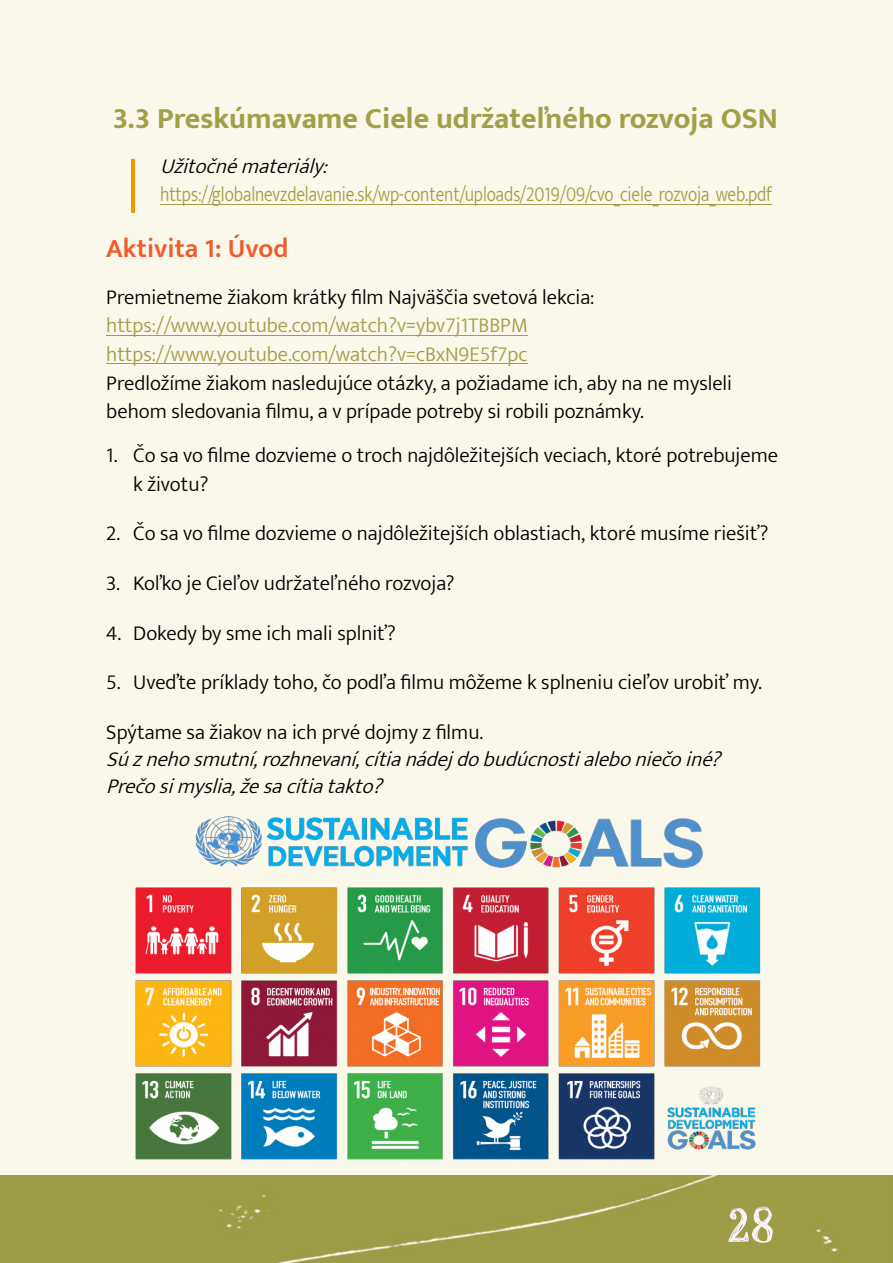
<style>
.page{position:relative;width:893px;height:1263px;background:#faf7eb}
.page>*{position:absolute;margin:0;border:0;box-sizing:border-box;transform-origin:0 0}
.t1{font:700 52.5px "P22 Stanyan";color:#f6f3fa}
.t2{font:700 30px "Ek Mukta";color:#a19f47}
.t3{font:600 27px "Ek Mukta";color:#f25a2a}
.t4{font:300 21px/28.7px "Ek Mukta";color:#000}
.t5{font:italic 300 21px/27px "Ek Mukta";color:#000}
.t6{font:300 21px/28.7px "Ek Mukta";letter-spacing:-.005em;color:#a19e47}
.t7{font:300 21px "Ek Mukta";letter-spacing:-.005em;color:#a19e47;scale:.84 1}
</style>
<div class="page">
<div style="left:0;top:1175px;width:892px;height:88px;background:#9d9c47"></div>
<div style="left:727px;top:1206px;width:47px;height:37px;border:2px solid #a09d48"></div>
<hr style="left:132px;top:159px;width:3px;height:54px;background:#ef9402">
<hr style="left:160px;top:204px;width:612px;height:1px;background:#a19e47">
<hr style="left:106px;top:335px;width:422px;height:1px;background:#a19e47">
<hr style="left:106px;top:364px;width:422px;height:1px;background:#a19e47">
<img style="left:106px;top:816px;width:681px;height:371px">
<h2 class="t2" style="left:113px;top:100px;width:666px">3.3 Preskúmavame Ciele udržateľného rozvoja OSN</h2>
<p class="t5" style="left:160px;top:152px;width:177px">Užitočné materiály:</p>
<p class="t7" style="left:160px;top:182px;width:730px">https://globalnevzdelavanie.sk/wp-content/uploads/2019/09/cvo_ciele_rozvoja_web.pdf</p>
<p class="t3" style="left:106px;top:232px;width:184px">Aktivita 1: Úvod</p>
<p class="t4" style="left:106px;top:282px;width:490px">Premietneme žiakom krátky film Najväščia svetová lekcia:</p>
<p class="t6" style="left:106px;top:311px;width:423px">https://www.youtube.com/watch?v=ybv7j1TBBPM https://www.youtube.com/watch?v=cBxN9E5f7pc</p>
<p class="t4" style="left:106px;top:368px;width:627px">Predložíme žiakom nasledujúce otázky, a požiadame ich, aby na ne mysleli behom sledovania filmu, a v prípade potreby si robili poznámky.</p>
<p class="t4" style="left:133px;top:440px;width:646px;text-indent:-27px">1. Čo sa vo filme dozvieme o troch najdôležitejších veciach, ktoré potrebujeme k životu?</p>
<p class="t4" style="left:106px;top:519px;width:664px">2. Čo sa vo filme dozvieme o najdôležitejších oblastiach, ktoré musíme riešiť?</p>
<p class="t4" style="left:106px;top:568px;width:350px">3. Koľko je Cieľov udržateľného rozvoja?</p>
<p class="t4" style="left:106px;top:618px;width:291px">4. Dokedy by sme ich mali splniť?</p>
<p class="t4" style="left:106px;top:668px;width:657px">5. Uveďte príklady toho, čo podľa filmu môžeme k splneniu cieľov urobiť my.</p>
<p class="t4" style="left:106px;top:717px;width:378px">Spýtame sa žiakov na ich prvé dojmy z filmu.</p>
<p class="t5" style="left:106px;top:745px;width:624px">Sú z neho smutní, rozhnevaní, cítia nádej do budúcnosti alebo niečo iné?<br>Prečo si myslia, že sa cítia takto?</p>
<h1 class="t1" style="left:728px;top:1198px;width:48px">28</h1>
</div>
